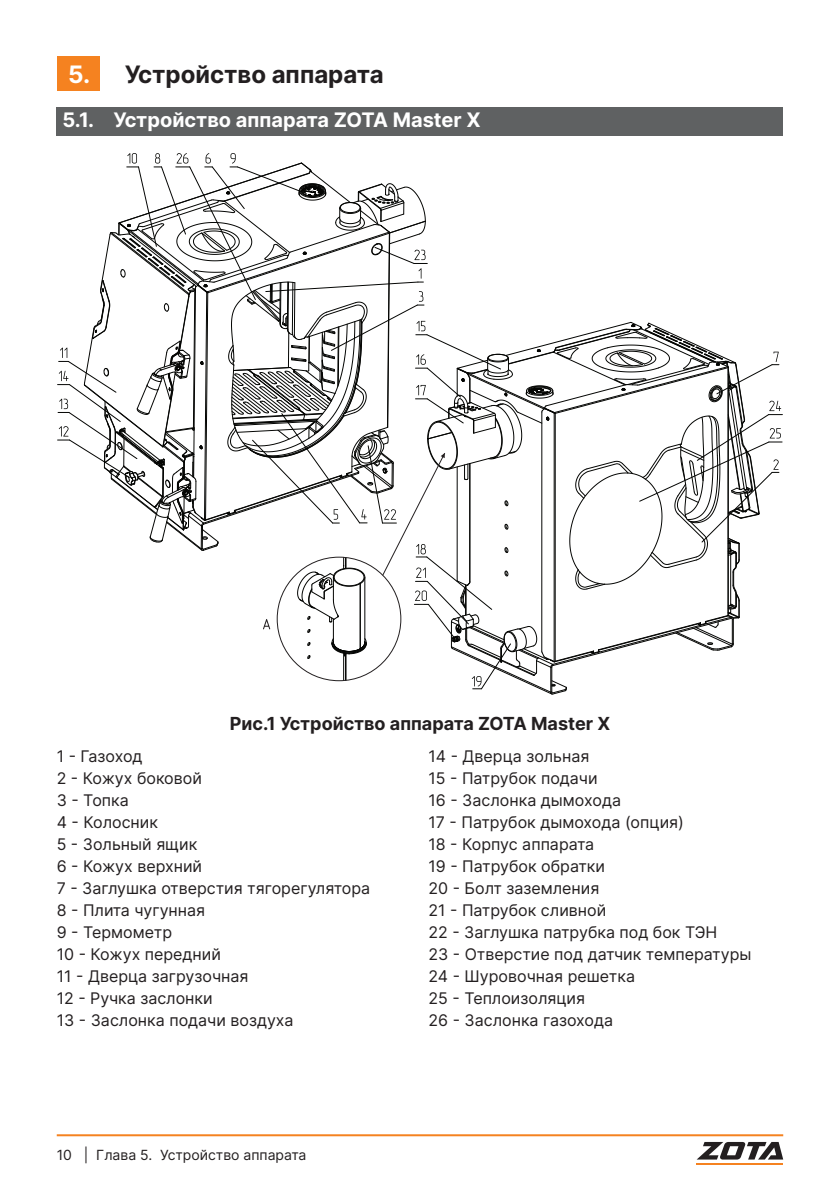
<style>
.page{position:relative;width:840px;height:1191px;background:#fff}
.page>*{position:absolute;margin:0;border:0;box-sizing:border-box;transform-origin:0 0}
.t1{font:700 24px "Inter";color:#231f20}
.t2{font:700 20px "Inter";color:#fff}
.t3{font:700 18px "Inter";color:#231f20}
.t4{font:16px/22px "Inter";color:#231f20}
.t5{font:14px "Inter";color:#231f20}
.s1{color:#fff}
</style>
<div class="page">
<hr style="left:57px;top:1134px;width:725px;height:2px;background:#f58220">
<svg style="left:697px;top:1142px;width:85px;height:17px"></svg>
<hr style="left:696px;top:1163px;width:86px;height:1px;background:#f58220">
<div style="left:57px;top:57px;width:42px;height:34px;background:#f58220"></div>
<div style="left:57px;top:108px;width:725px;height:28px;background:#5f6162"></div>
<svg style="left:57px;top:153px;width:725px;height:541px"></svg>
<h1 class="t1" style="left:68px;top:57px;width:317px"><span class="s1">5.</span> Устройство аппарата</h1>
<p class="t2" style="left:62px;top:105px;width:419px">5.1. Устройство аппарата ZOTA Master X</p>
<p class="t3" style="left:230px;top:710px;width:382px">Рис.1 Устройство аппарата ZOTA Master X</p>
<p class="t4" style="left:57px;top:745px;width:315px">1 - Газоход<br>2 - Кожух боковой<br>3 - Топка<br>4 - Колосник<br>5 - Зольный ящик<br>6 - Кожух верхний<br>7 - Заглушка отверстия тягорегулятора<br>8 - Плита чугунная<br>9 - Термометр<br>10 - Кожух передний<br>11 - Дверца загрузочная<br>12 - Ручка заслонки<br>13 - Заслонка подачи воздуха</p>
<p class="t4" style="left:428px;top:745px;width:324px">14 - Дверца зольная<br>15 - Патрубок подачи<br>16 - Заслонка дымохода<br>17 - Патрубок дымохода (опция)<br>18 - Корпус аппарата<br>19 - Патрубок обратки<br>20 - Болт заземления<br>21 - Патрубок сливной<br>22 - Заглушка патрубка под бок ТЭН<br>23 - Отверстие под датчик температуры<br>24 - Шуровочная решетка<br>25 - Теплоизоляция<br>26 - Заслонка газохода</p>
<p class="t5" style="left:57px;top:1144px;width:251px">10 | Глава 5. Устройство аппарата</p>
</div>
